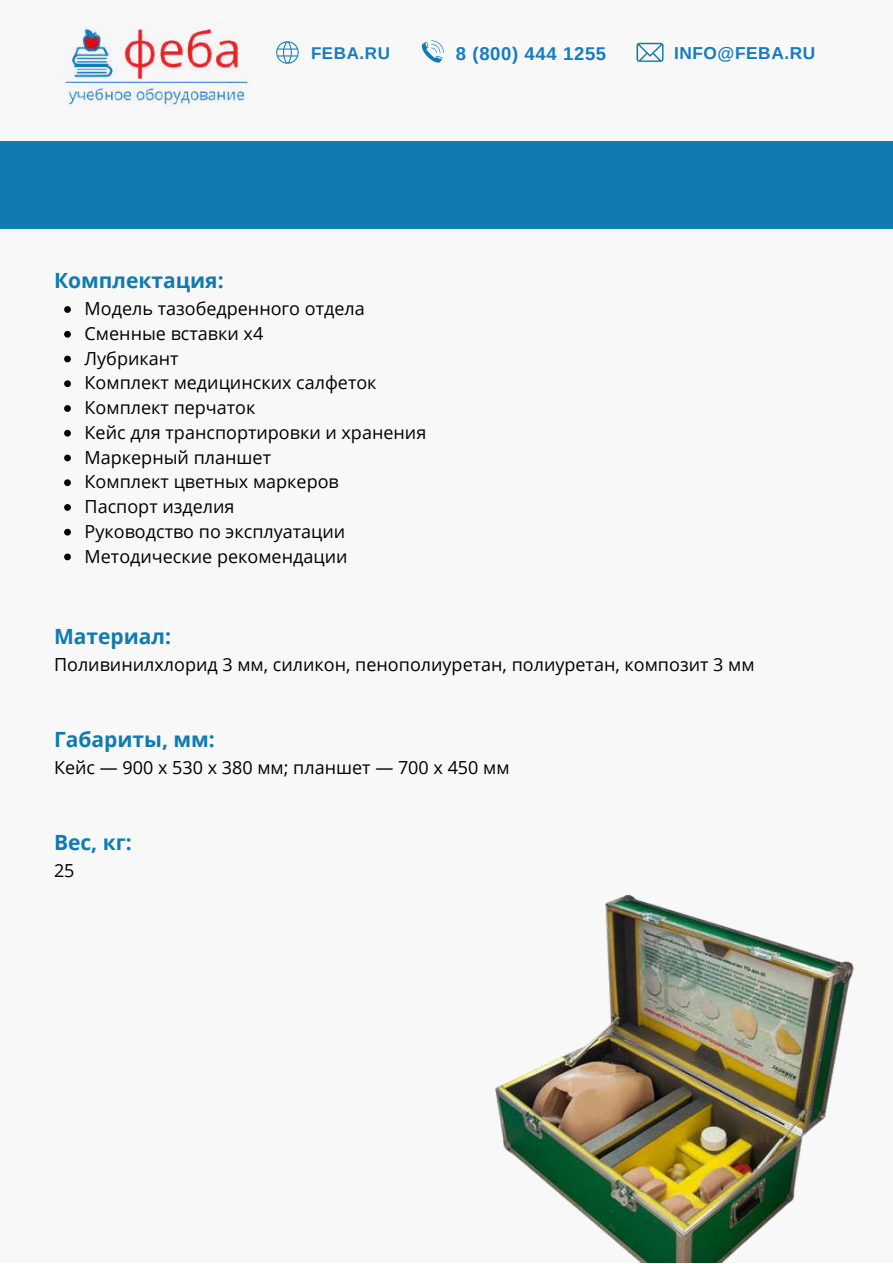
<style>
.page{position:relative;width:893px;height:1264px;background:#fff}
.page>*{position:absolute;margin:0;border:0;box-sizing:border-box;transform-origin:0 0}
.t1{font:700 21px "Open Sans";color:#107bb1}
.t2{font:700 18.45px "Arimo";letter-spacing:.035em;color:#157bc2}
.t3{font:18px/24.8px "Open Sans";color:#000}
.t4{font:700 17.25px "Arimo";letter-spacing:.035em;color:#157bc2}
.t5{font:700 16.95px "Arimo";letter-spacing:.035em;color:#157bc2}
</style>
<div class="page">
<div style="left:0;top:0;width:892px;height:1262px;background:#f8f8f8"></div>
<img style="left:62px;top:28px;width:187px;height:79px">
<svg style="left:276px;top:41px;width:22px;height:23px"></svg>
<svg style="left:421px;top:40px;width:23px;height:23px"></svg>
<svg style="left:636px;top:43px;width:27px;height:19px"></svg>
<div style="left:0;top:141px;width:892px;height:87px;background:#107bb1"></div>
<svg style="left:64px;top:306px;width:7px;height:7px"></svg>
<svg style="left:64px;top:331px;width:7px;height:6px"></svg>
<svg style="left:64px;top:355px;width:7px;height:7px"></svg>
<svg style="left:64px;top:380px;width:7px;height:7px"></svg>
<svg style="left:64px;top:405px;width:7px;height:7px"></svg>
<svg style="left:64px;top:430px;width:7px;height:6px"></svg>
<svg style="left:64px;top:454px;width:7px;height:7px"></svg>
<svg style="left:64px;top:479px;width:7px;height:7px"></svg>
<svg style="left:64px;top:504px;width:7px;height:7px"></svg>
<svg style="left:64px;top:529px;width:7px;height:6px"></svg>
<svg style="left:64px;top:553px;width:7px;height:7px"></svg>
<img style="left:495px;top:894px;width:359px;height:368px">
<p class="t1" style="left:54px;top:266px;width:171px">Комплектация:</p>
<p class="t5" style="left:311px;top:41px;width:80px">FEBA.RU</p>
<p class="t2" style="left:456px;top:41px;width:152px">8 (800) 444 1255</p>
<p class="t4" style="left:674px;top:41px;width:143px">INFO@FEBA.RU</p>
<p class="t3" style="left:85px;top:296px;width:343px">Модель тазобедренного отдела<br>Сменные вставки х4<br>Лубрикант<br>Комплект медицинских салфеток<br>Комплект перчаток<br>Кейс для транспортировки и хранения<br>Маркерный планшет<br>Комплект цветных маркеров<br>Паспорт изделия<br>Руководство по эксплуатации<br>Методические рекомендации</p>
<p class="t1" style="left:54px;top:621px;width:118px">Материал:</p>
<p class="t3" style="left:54px;top:651px;width:702px">Поливинилхлорид 3 мм, силикон, пенополиуретан, полиуретан, композит 3 мм</p>
<p class="t1" style="left:54px;top:724px;width:162px">Габариты, мм:</p>
<p class="t3" style="left:54px;top:754px;width:457px">Кейс — 900 х 530 х 380 мм; планшет — 700 х 450 мм</p>
<p class="t1" style="left:54px;top:828px;width:79px">Вес, кг:</p>
<p class="t3" style="left:54px;top:858px;width:22px">25</p>
</div>
